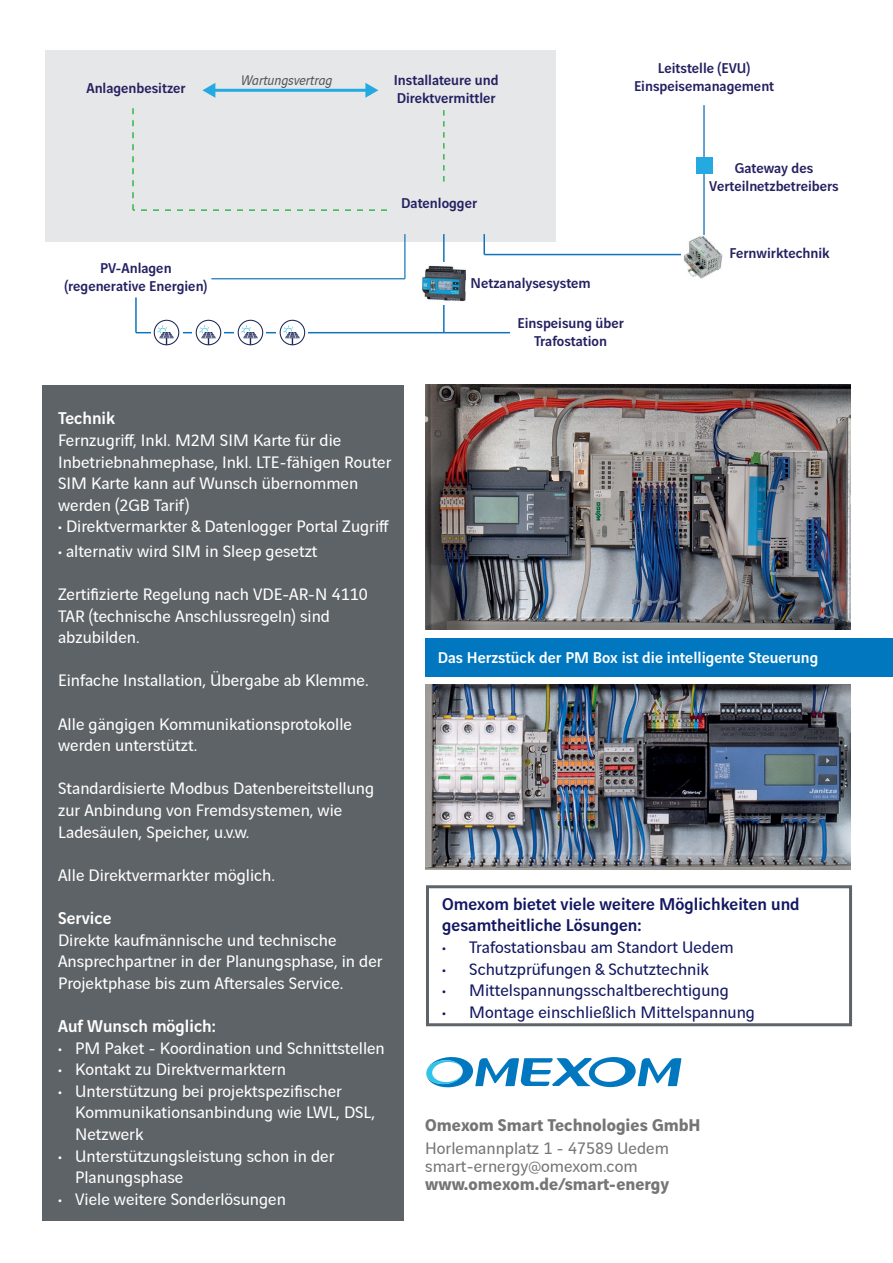
<style>
.page{position:relative;width:893px;height:1263px;background:#fff}
.page>*{position:absolute;margin:0;border:0;box-sizing:border-box;transform-origin:0 0}
.t1{font:18px/21.6px "Vinci Sans";color:#fff}
.t2{font:18px "Vinci Sans";color:#121761}
.t3{font:500 18px/21.6px "Vinci Sans";color:#121761}
.t4{font:700 18px "Vinci Sans";color:#757576}
.t5{font:18px/17.4px "Vinci Sans";color:#757576}
.t6{font:500 18px "Vinci Sans";color:#fff}
.t7{font:500 16.5px "Vinci Sans";color:#fff}
.t8{font:500 15px/18px "Vinci Sans";color:#252161;text-align:center}
.t9{font:italic 15px "Vinci Sans";color:#57585a}
</style>
<div class="page">
<img style="left:425px;top:385px;width:425px;height:244px">
<img style="left:425px;top:685px;width:425px;height:184px">
<div style="left:43px;top:385px;width:361px;height:835px;background:#5e6367"></div>
<div style="left:426px;top:885px;width:426px;height:141px;border:3px solid #5e6367"></div>
<svg style="left:426px;top:1057px;width:255px;height:30px"></svg>
<div style="left:425px;top:638px;width:468px;height:38px;background:#0077bf"></div>
<div style="left:45px;top:51px;width:510px;height:191px;background:#e6e7e9"></div>
<hr style="left:443px;top:234px;width:2px;height:99px;background:#1074bc">
<hr style="left:404px;top:234px;width:1px;height:45px;background:#1074bc">
<hr style="left:211px;top:278px;width:194px;height:1px;background:#1074bc">
<hr style="left:703px;top:105px;width:2px;height:176px;background:#1074bc">
<hr style="left:483px;top:234px;width:2px;height:21px;background:#1074bc">
<hr style="left:484px;top:254px;width:221px;height:1px;background:#1074bc">
<hr style="left:135px;top:297px;width:2px;height:36px;background:#1074bc">
<hr style="left:136px;top:332px;width:374px;height:1px;background:#1074bc">
<svg style="left:443px;top:110px;width:2px;height:72px"></svg>
<svg style="left:132px;top:108px;width:255px;height:103px"></svg>
<hr style="left:213px;top:89px;width:155px;height:3px;background:#24aae1">
<svg style="left:202px;top:83px;width:13px;height:15px"></svg>
<svg style="left:365px;top:83px;width:13px;height:15px"></svg>
<div style="left:696px;top:157px;width:17px;height:16px;background:#24aae1"></div>
<div style="left:151px;top:317px;width:31px;height:31px;background:#fff"></div>
<div style="left:193px;top:317px;width:31px;height:31px;background:#fff"></div>
<div style="left:235px;top:317px;width:31px;height:31px;background:#fff"></div>
<div style="left:277px;top:317px;width:31px;height:31px;background:#fff"></div>
<svg style="left:154px;top:320px;width:25px;height:25px"></svg>
<svg style="left:196px;top:320px;width:25px;height:25px"></svg>
<svg style="left:238px;top:320px;width:25px;height:25px"></svg>
<svg style="left:280px;top:320px;width:25px;height:25px"></svg>
<img style="left:423px;top:262px;width:42px;height:43px">
<img style="left:681px;top:236px;width:42px;height:45px">
<p class="t8" style="left:658px;top:58px;width:94px">Leitstelle (EVU)</p>
<p class="t8" style="left:394px;top:69px;width:106px;text-align:left">Installateure und<br>Direktvermittler</p>
<p class="t9" style="left:241px;top:68px;width:93px">Wartungsvertrag</p>
<p class="t8" style="left:86px;top:78px;width:101px">Anlagenbesitzer</p>
<p class="t8" style="left:634px;top:76px;width:142px">Einspeisemanagement</p>
<p class="t8" style="left:64px;top:258px;width:144px">PV-Anlagen (regenerative Energien)</p>
<p class="t8" style="left:401px;top:192px;width:77px">Datenlogger</p>
<p class="t8" style="left:471px;top:273px;width:122px">Netzanalysesystem</p>
<p class="t8" style="left:517px;top:313px;width:108px">Einspeisung über<br>Trafostation</p>
<p class="t8" style="left:709px;top:157px;width:131px">Gateway des<br>Verteilnetzbetreibers</p>
<p class="t8" style="left:729px;top:243px;width:102px">Fernwirktechnik</p>
<p class="t6" style="left:58px;top:405px;width:58px">Technik</p>
<p class="t1" style="left:58px;top:428px;width:335px">Fernzugriff, Inkl. M2M SIM Karte für die Inbetriebnahmephase, Inkl. LTE-fähigen Router SIM Karte kann auf Wunsch übernommen werden (2GB Tarif)</p>
<p class="t1" style="left:58px;top:514px;width:333px">• Direktvermarkter &amp; Datenlogger Portal Zugriff</p>
<p class="t1" style="left:58px;top:538px;width:261px">• alternativ wird SIM in Sleep gesetzt</p>
<p class="t1" style="left:58px;top:582px;width:311px">Zertifizierte Regelung nach VDE-AR-N 4110<br>TAR (technische Anschlussregeln) sind abzubilden.</p>
<p class="t1" style="left:58px;top:668px;width:312px">Einfache Installation, Übergabe ab Klemme.</p>
<p class="t1" style="left:58px;top:711px;width:295px">Alle gängigen Kommunikationsprotokolle werden unterstützt.</p>
<p class="t1" style="left:58px;top:776px;width:318px">Standardisierte Modbus Datenbereitstellung zur Anbindung von Fremdsystemen, wie<br>Ladesäulen, Speicher, u.v.w.</p>
<p class="t1" style="left:58px;top:862px;width:218px">Alle Direktvermarkter möglich.</p>
<p class="t6" style="left:58px;top:904px;width:55px">Service</p>
<p class="t1" style="left:58px;top:927px;width:326px">Direkte kaufmännische und technische<br>Ansprechpartner in der Planungsphase, in der<br>Projektphase bis zum Aftersales Service.</p>
<p class="t6" style="left:58px;top:1012px;width:159px">Auf Wunsch möglich:</p>
<p class="t1" style="left:58px;top:1035px;width:328px">• PM Paket - Koordination und Schnittstellen</p>
<p class="t1" style="left:58px;top:1057px;width:230px">• Kontakt zu Direktvermarktern</p>
<p class="t1" style="left:75px;top:1078px;width:301px;text-indent:-17px">• Unterstützung bei projektspezifischer<br>Kommunikationsanbindung wie LWL, DSL,<br>Netzwerk</p>
<p class="t1" style="left:75px;top:1143px;width:261px;text-indent:-17px">• Unterstützungsleistung schon in der<br>Planungsphase</p>
<p class="t1" style="left:58px;top:1186px;width:229px">• Viele weitere Sonderlösungen</p>
<p class="t7" style="left:438px;top:645px;width:382px">Das Herzstück der PM Box ist die intelligente Steuerung</p>
<p class="t3" style="left:442px;top:891px;width:359px">Omexom bietet viele weitere Möglichkeiten und gesamtheitliche Lösungen:</p>
<p class="t2" style="left:442px;top:933px;width:293px">• Trafostationsbau am Standort Uedem</p>
<p class="t2" style="left:442px;top:955px;width:268px">• Schutzprüfungen &amp; Schutztechnik</p>
<p class="t2" style="left:442px;top:977px;width:288px">• Mittelspannungsschaltberechtigung</p>
<p class="t2" style="left:442px;top:998px;width:314px">• Montage einschließlich Mittelspannung</p>
<p class="t4" style="left:425px;top:1111px;width:277px">Omexom Smart Technologies GmbH</p>
<p class="t5" style="left:425px;top:1138px;width:245px">Horlemannplatz 1 - 47589 Uedem smart-ernergy@omexom.com</p>
<p class="t4" style="left:425px;top:1169px;width:245px">www.omexom.de/smart-energy</p>
</div>
